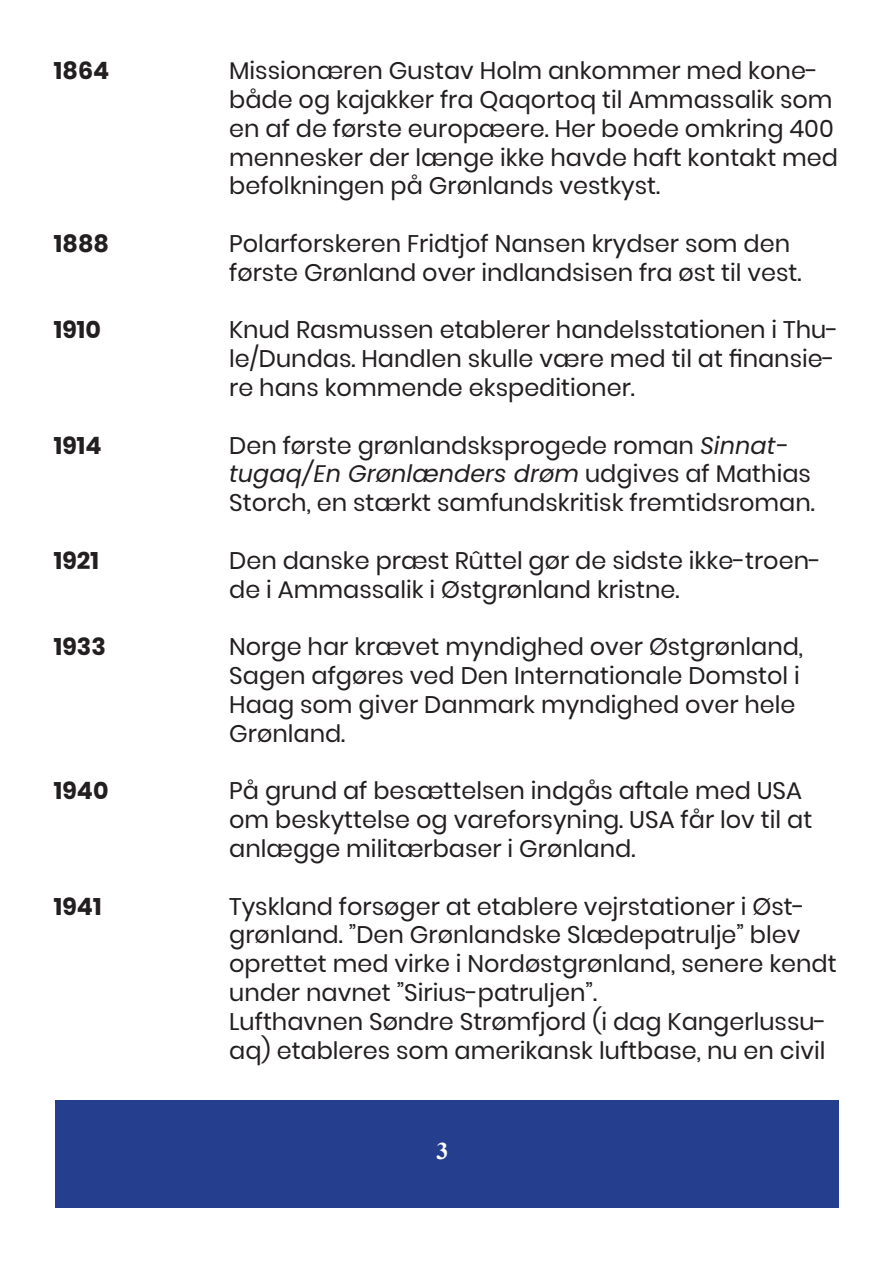
<style>
.page{position:relative;width:893px;height:1263px;background:#fff}
.page>*{position:absolute;margin:0;border:0;box-sizing:border-box;transform-origin:0 0}
.t1{font:24px/28.8px "Poppins";color:#231f20}
.t2{font:700 24px "Poppins";color:#231f20}
.t3{font:700 24px "Times New Roman";color:#fff}
.s1{font-style:italic}
</style>
<div class="page">
<div style="left:55px;top:1100px;width:783px;height:108px;background:#253f8e"></div>
<p class="t2" style="left:54px;top:57px;width:57px">1864</p>
<p class="t2" style="left:54px;top:230px;width:56px">1888</p>
<p class="t2" style="left:54px;top:316px;width:48px">1910</p>
<p class="t2" style="left:54px;top:431px;width:49px">1914</p>
<p class="t2" style="left:54px;top:546px;width:47px">1921</p>
<p class="t2" style="left:54px;top:633px;width:54px">1933</p>
<p class="t2" style="left:54px;top:777px;width:56px">1940</p>
<p class="t2" style="left:54px;top:892px;width:49px">1941</p>
<p class="t1" style="left:229px;top:57px;width:610px">Missionæren Gustav Holm ankommer med kone&shy;både og kajakker fra Qaqortoq til Ammassalik som en af de første europæere. Her boede omkring 400 mennesker der længe ikke havde haft kontakt med befolkningen på Grønlands vestkyst.</p>
<p class="t1" style="left:229px;top:229px;width:574px">Polarforskeren Fridtjof Nansen krydser som den første Grønland over indlandsisen fra øst til vest.</p>
<p class="t1" style="left:229px;top:316px;width:611px">Knud Rasmussen etablerer handelsstationen i Thu&shy;le/Dundas. Handlen skulle være med til at finansie&shy;re hans kommende ekspeditioner.</p>
<p class="t1" style="left:229px;top:431px;width:587px">Den første grønlandsksprogede roman <span class="s1">Sinnat&shy;tugaq/En Grønlænders drøm</span> udgives af Mathias<br>Storch, en stærkt samfundskritisk fremtidsroman.</p>
<p class="t1" style="left:229px;top:546px;width:594px">Den danske præst Rûttel gør de sidste ikke-troen&shy;de i Ammassalik i Østgrønland kristne.</p>
<p class="t1" style="left:229px;top:633px;width:575px">Norge har krævet myndighed over Østgrønland, Sagen afgøres ved Den Internationale Domstol i Haag som giver Danmark myndighed over hele Grønland.</p>
<p class="t1" style="left:229px;top:777px;width:585px">På grund af besættelsen indgås aftale med USA om beskyttelse og vareforsyning. USA får lov til at anlægge militærbaser i Grønland.</p>
<p class="t1" style="left:229px;top:892px;width:609px">Tyskland forsøger at etablere vejrstationer i Øst&shy;grønland. ”Den Grønlandske Slædepatrulje” blev oprettet med virke i Nordøstgrønland, senere kendt under navnet ”Sirius-patruljen”.<br>Lufthavnen Søndre Strømfjord (i dag Kangerlussu&shy;aq) etableres som amerikansk luftbase, nu en civil</p>
<p class="t3" style="left:436px;top:1134px;width:13px">3</p>
</div>
